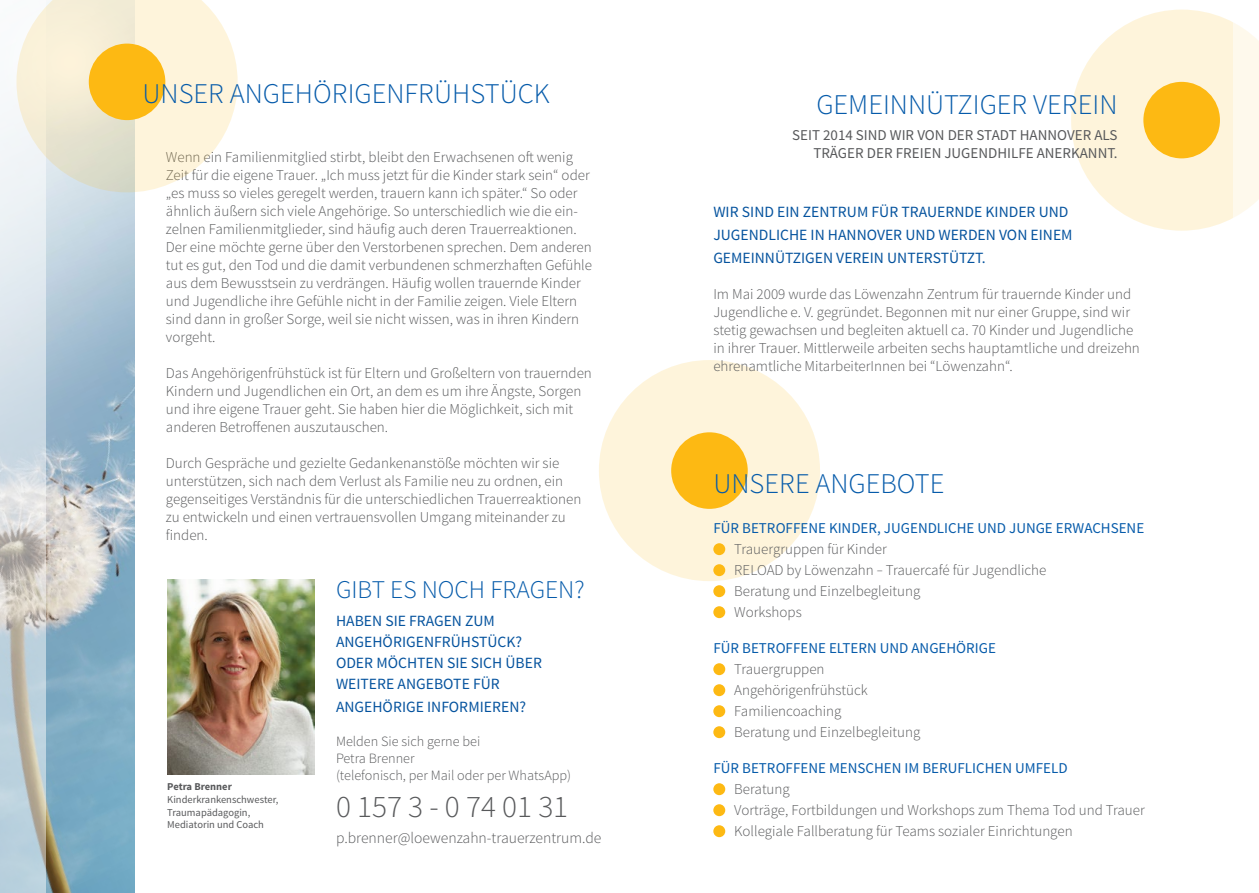
<style>
.page{position:relative;width:1259px;height:893px;background:#fff}
.page>*{position:absolute;margin:0;border:0;box-sizing:border-box;transform-origin:0 0}
.t1{font:300 31.2px "Source Sans Pro";color:#58595b}
.t2{font:300 28.5px "Source Sans Pro";color:#065baa}
.t3{font:300 25.5px "Source Sans Pro";color:#065baa}
.t4{font:15.6px/21px "Source Sans Pro";color:#05539e}
.t5{font:300 15.6px "Source Sans Pro";color:#58595b}
.t6{font:300 15px/18px "Source Sans Pro";color:#58595b}
.t7{font:15px "Source Sans Pro";color:#065baa}
.t8{font:15px/18px "Source Sans Pro";color:#58595b;text-align:right}
.t9{font:300 14.25px/17px "Source Sans Pro";color:#58595b}
.t10{font:10.5px/12.6px "Source Sans Pro";letter-spacing:-.005em;color:#58595b}
.t11{font:700 10.5px "Source Sans Pro";letter-spacing:-.005em;color:#58595b}
</style>
<div class="page">
<img style="left:167px;top:580px;width:147px;height:194px">
<svg style="left:1071px;top:10px;width:162px;height:221px"></svg>
<div style="left:599px;top:360px;width:221px;height:221px;background:#fef4db;border-radius:50%"></div>
<div style="left:1143px;top:82px;width:77px;height:76px;background:#fdb913;border-radius:50%"></div>
<div style="left:671px;top:432px;width:77px;height:77px;background:#fdb913;border-radius:50%"></div>
<div style="left:1233px;top:0;width:26px;height:272px;background:linear-gradient(to right,#fefbf1,#fefbf4)"></div>
<div style="left:713px;top:543px;width:12px;height:12px;background:#fdb913;border-radius:50%"></div>
<div style="left:713px;top:564px;width:12px;height:12px;background:#fdb913;border-radius:50%"></div>
<div style="left:713px;top:585px;width:12px;height:12px;background:#fdb913;border-radius:50%"></div>
<div style="left:713px;top:606px;width:12px;height:12px;background:#fdb913;border-radius:50%"></div>
<div style="left:713px;top:663px;width:12px;height:12px;background:#fdb913;border-radius:50%"></div>
<div style="left:713px;top:684px;width:12px;height:12px;background:#fdb913;border-radius:50%"></div>
<div style="left:713px;top:705px;width:12px;height:12px;background:#fdb913;border-radius:50%"></div>
<div style="left:713px;top:726px;width:12px;height:12px;background:#fdb913;border-radius:50%"></div>
<div style="left:713px;top:783px;width:12px;height:12px;background:#fdb913;border-radius:50%"></div>
<div style="left:713px;top:804px;width:12px;height:12px;background:#fdb913;border-radius:50%"></div>
<div style="left:713px;top:825px;width:12px;height:12px;background:#fdb913;border-radius:50%"></div>
<img style="left:46px;top:192px;width:89px;height:701px">
<svg style="left:0;top:192px;width:46px;height:701px;background:#cbd4d8"></svg>
<svg style="left:0;top:0;width:238px;height:192px"></svg>
<div style="left:89px;top:44px;width:76px;height:76px;background:#fdb913;border-radius:50%"></div>
<h2 class="t2" style="left:142px;top:76px;width:406px">U nser Angehörigenfrühstück</h2>
<p class="t6" style="left:166px;top:148px;width:428px">Wenn ein Familienmitglied stirbt, bleibt den Erwachsenen oft wenig Zeit für die eigene Trauer. „Ich muss jetzt für die Kinder stark sein“ oder „es muss so vieles geregelt werden, trauern kann ich später.“ So oder ähnlich äußern sich viele Angehörige. So unterschiedlich wie die ein&shy;zelnen Familienmitglieder, sind häufig auch deren Trauerreaktionen.<br>Der eine möchte gerne über den Verstorbenen sprechen. Dem anderen tut es gut, den Tod und die damit verbundenen schmerzhaften Gefühle aus dem Bewusstsein zu verdrängen. H äufig wollen trauernde Kinder und Jugendliche ihre Gefühle nicht in der Familie zeigen. Viele Eltern sind dann in großer Sorge, weil sie nicht wissen, was in ihren Kindern vorgeht.</p>
<p class="t6" style="left:166px;top:364px;width:427px">Das Angehörigenfrühstück ist für Eltern und Großeltern von trauernden Kindern und Jugendlichen ein Ort, an dem es um ihre Ängste, Sorgen und ihre eigene Trauer geht. Sie haben hier die Möglichkeit, sich mit anderen Betroffenen auszutauschen.</p>
<p class="t6" style="left:166px;top:454px;width:417px">Durch Gespräche und gezielte Gedankenanstöße möchten wir sie unterstützen, sich nach dem Verlust als Familie neu zu ordnen, ein gegenseitiges Verständnis für die unterschiedlichen Trauerreaktionen zu entwickeln und einen vertrauensvollen U mgang miteinander zu finden.</p>
<p class="t11" style="left:167px;top:780px;width:66px">Petra Brenner</p>
<p class="t10" style="left:167px;top:793px;width:113px">KINDERKRANKENSCHWESTER,<br>TRAUMAPÄDAGOGIN,<br>MEDIATORIN UND COACH</p>
<h3 class="t3" style="left:336px;top:574px;width:250px">Gibt es noch Fragen?</h3>
<p class="t4" style="left:336px;top:611px;width:208px">HABEN SIE FRAGEN ZUM<br>ANGEHÖRIGENFRÜHSTÜCK?<br>ODER MÖCHTEN SIE SICH ÜBER<br>WEITERE ANGEBOTE FÜR</p>
<p class="t4" style="left:336px;top:696px;width:192px">ANGEHÖRIGE INFORMIEREN?</p>
<p class="t9" style="left:336px;top:733px;width:237px">Melden Sie sich gerne bei<br>Petra Brenner<br>(telefonisch, per M ail oder per WhatsApp)</p>
<h1 class="t1" style="left:336px;top:788px;width:234px">0 157 3 - 0 74 01 31</h1>
<p class="t5" style="left:336px;top:828px;width:267px">p.brenner@loewenzahn-trauerzentrum.de</p>
<h2 class="t2" style="left:816px;top:87px;width:303px">gemeinnütziger Verein</h2>
<p class="t8" style="left:792px;top:127px;width:327px">SEIT 2014 SIND WIR VON DER STADT HANNOVER ALS<br>TRÄGER DER FREIEN JUGENDHILFE ANERKANNT.</p>
<p class="t4" style="left:713px;top:201px;width:361px;line-height:22.6px">WIR SIND EIN ZENTRUM FÜR TRAUERNDE KINDER UND<br>JUGENDLICHE IN HANNOVER UND WERDEN VON EINEM<br>GEMEINNÜTZIGEN VEREIN UNTERSTÜTZT.</p>
<p class="t6" style="left:713px;top:285px;width:428px">I m M ai 2009 wurde das Löwenzahn Zentrum für trauernde Kinder und Jugendliche e. V. gegründet. Begonnen mit nur einer Gruppe, sind wir stetig gewachsen und begleiten aktuell ca. 70 Kinder und Jugendliche in ihrer Trauer. M ittlerweile arbeiten sechs hauptamtliche und dreizehn ehrenamtliche M itarbeiterI nnen bei “Löwenzahn“.</p>
<h2 class="t2" style="left:713px;top:466px;width:233px">U nsere Angebote</h2>
<p class="t7" style="left:713px;top:518px;width:432px">FÜR BETROFFENE KINDER, JUGENDLICHE UND JUNGE ERWACHSENE</p>
<p class="t6" style="left:734px;top:538px;width:154px;line-height:21px">Trauergruppen für Kinder<br>RELOA</p>
<p class="t6" style="left:734px;top:559px;width:314px;line-height:21px;text-indent:40px">D by Löwenzahn – Trauercafé für Jugendliche<br>Beratung und Einzelbegleitung<br>Workshops</p>
<p class="t7" style="left:713px;top:638px;width:284px">FÜR BETROFFENE ELTERN UND ANGEHÖRIGE</p>
<p class="t6" style="left:734px;top:658px;width:188px;line-height:21px">Trauergruppen<br>Angehörigenfrühstück<br>Familiencoaching<br>Beratung und Einzelbegleitung</p>
<p class="t7" style="left:713px;top:758px;width:356px">FÜR BETROFFENE M ENSCHEN IM BERUFLICHEN U MFELD</p>
<p class="t6" style="left:734px;top:778px;width:412px;line-height:21px">Beratung<br>Vorträge, Fortbildungen und Workshops zum Thema Tod und Trauer<br>Kollegiale Fallberatung für Teams sozialer Einrichtungen</p>
</div>
